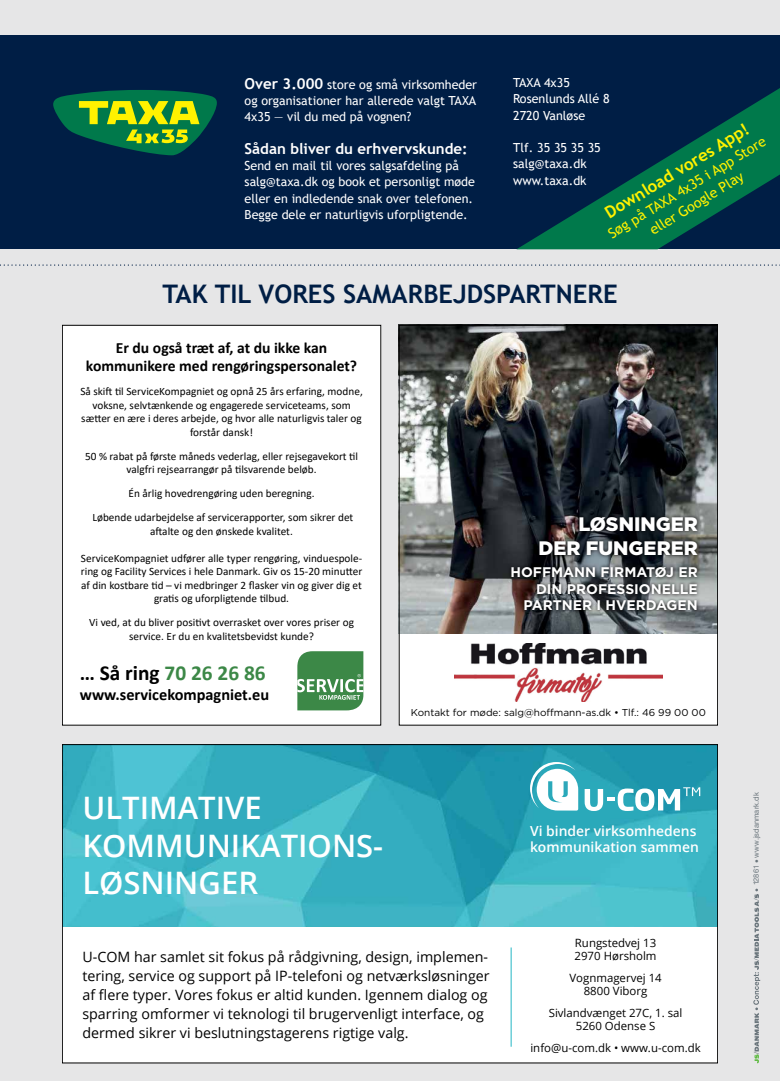
<style>
.page{position:relative;width:780px;height:1081px;background:#e6e6e7}
.page>*{position:absolute;margin:0;border:0;box-sizing:border-box;transform-origin:0 0}
.t1{font:600 31px/37.1px "Open Sans";color:#fff}
.t2{font:700 25.5px "Trebuchet MS";color:#001e45}
.t3{font:700 21.38px "Calibri";color:#3c8847}
.t4{font:900 19.5px/23.4px "Gotham";color:#fff;text-align:right}
.t5{font:700 16.88px "Trebuchet MS";color:#fff200}
.t6{font:700 16.38px "Calibri";color:#000}
.t7{font:700 15.62px/18.8px "Calibri";color:#000;text-align:center}
.t8{font:700 15px "Trebuchet MS";color:#fff}
.t9{font:14.25px/19px "Open Sans";color:#000}
.t10{font:14.12px/18.4px "Trebuchet MS";color:#fff200;text-align:center}
.t11{font:700 13.88px/16.8px "Gotham";color:#fff;text-align:right}
.t12{font:600 13.88px/16.6px "Open Sans";color:#fff}
.t13{font:12.5px/16.2px "Trebuchet MS";color:#fff}
.t14{font:11.38px/13.8px "Open Sans";color:#000;text-align:center}
.t15{font:11.25px/13.5px "Calibri";color:#000;text-align:center}
.t16{font:10px "Gotham";color:#000}
.t17{font:7.5px "Helvetica Neue LT Std";letter-spacing:.01em;color:#6a757c}
.s1{font-weight:700;font-size:15px}
.s2{color:#000}
</style>
<div class="page">
<div style="left:0;top:35px;width:780px;height:214px;background:#001e45"></div>
<svg style="left:753px;top:888px;width:7px;height:175px"></svg>
<div style="left:62px;top:744px;width:656px;height:319px;background:#fff"></div>
<img style="left:64px;top:746px;width:652px;height:181px">
<svg style="left:530px;top:762px;width:48px;height:48px"></svg>
<svg style="left:584px;top:787px;width:116px;height:24px"></svg>
<hr style="left:510px;top:947px;width:1px;height:99px;background:#50c5d0">
<div style="left:399px;top:325px;width:319px;height:400px;background:#fff"></div>
<img style="left:401px;top:327px;width:315px;height:306px">
<img style="left:455px;top:644px;width:207px;height:58px">
<svg style="left:507px;top:513px;width:194px;height:101px;background:#3b3d3f"></svg>
<div style="left:399px;top:325px;width:319px;height:400px;border:1px solid #000"></div>
<svg style="left:53px;top:90px;width:164px;height:65px"></svg>
<svg style="left:0;top:264px;width:780px;height:2px"></svg>
<svg style="left:517px;top:88px;width:263px;height:161px"></svg>
<div style="left:62px;top:325px;width:319px;height:400px;background:#fff"></div>
<svg style="left:297px;top:651px;width:66px;height:59px;background:#5b9b64"></svg>
<div style="left:62px;top:325px;width:319px;height:400px;border:1px solid #000"></div>
<p class="t13" style="left:244px;top:76px;width:234px;text-align:justify"><span class="s1">Over 3.000</span> store og små virksomheder og organisationer har allerede valgt TAXA 4x35 — vil du med på vognen?</p>
<h3 class="t8" style="left:244px;top:139px;width:224px">Sådan bliver du erhvervskunde:</h3>
<p class="t13" style="left:244px;top:158px;width:232px">Send en mail til vores salgsafdeling på salg@taxa.dk og book et personligt møde eller en indledende snak over telefonen.<br>Begge dele er naturligvis uforpligtende.</p>
<p class="t13" style="left:513px;top:74px;width:98px">TAXA 4x35<br>Rosenlunds Allé 8<br>2720 Vanløse</p>
<p class="t13" style="left:513px;top:139px;width:89px">Tlf. 35 35 35 35 salg@taxa.dk www.taxa.dk</p>
<h3 class="t5" style="left:601px;top:206px;width:167px;rotate:-32deg">Download vores App!</h3>
<p class="t10" style="left:604px;top:226px;width:183px;rotate:-31deg">Søg på TAXA 4x35 i App Store eller Google Play</p>
<h2 class="t2" style="left:162px;top:278px;width:456px">TAK TIL VORES SAMARBEJDSPARTNERE</h2>
<h3 class="t7" style="left:86px;top:338px;width:273px">Er du også træt af, at du ikke kan kommunikere med rengøringspersonalet?</h3>
<p class="t15" style="left:80px;top:385px;width:284px">Så skift til ServiceKompagniet og opnå 25 års erfaring, modne, voksne, selvtænkende og engagerede serviceteams, som sætter en ære i deres arbejde, og hvor alle naturligvis taler og forstår dansk!</p>
<p class="t15" style="left:85px;top:449px;width:274px">50 % rabat på første måneds vederlag, eller rejsegavekort til valgfri rejsearrangør på tilsvarende beløb.</p>
<p class="t15" style="left:92px;top:481px;width:262px;line-height:24px">Én årlig hovedrengøring uden beregning.<br>Løbende udarbejdelse af servicerapporter, som sikrer det</p>
<p class="t15" style="left:150px;top:524px;width:144px">aftalte og den ønskede kvalitet.</p>
<p class="t15" style="left:81px;top:551px;width:283px">ServiceKompagniet udfører alle typer rengøring, vinduespole&shy;ring og Facility Services i hele Danmark. Giv os 15-20 minutter af din kostbare tid – vi medbringer 2 flasker vin og giver dig et gratis og uforpligtende tilbud.</p>
<p class="t15" style="left:89px;top:616px;width:266px">Vi ved, at du bliver positivt overrasket over vores priser og service. Er du en kvalitetsbevidst kunde?</p>
<h3 class="t3" style="left:80px;top:658px;width:187px"><span class="s2">… Så ring</span> 70 26 26 86</h3>
<h3 class="t6" style="left:80px;top:682px;width:191px">www.servicekompagniet.eu</h3>
<h3 class="t4" style="left:538px;top:512px;width:161px">LØSNINGER<br>DER FUNGERER</h3>
<p class="t11" style="left:510px;top:563px;width:189px">HOFFMANN FIRMATØJ ER<br>DIN PROFESSIONELLE<br>PARTNER I HVERDAGEN</p>
<p class="t16" style="left:411px;top:705px;width:296px">Kontakt for møde: salg@hoffmann-as.dk • Tlf.: 46 99 00 00</p>
<h1 class="t1" style="left:82px;top:789px;width:302px">ULTIMATIVE<br>KOMMUNIKATIONS-<br>LØSNINGER</h1>
<p class="t12" style="left:530px;top:822px;width:170px">Vi binder virksomhedens kommunikation sammen</p>
<p class="t9" style="left:82px;top:947px;width:409px">U-COM har samlet sit fokus på rådgivning, design, implemen&shy;tering, service og support på IP-telefoni og netværksløsninger af flere typer. Vores fokus er altid kunden. Igennem dialog og sparring omformer vi teknologi til brugervenligt interface, og dermed sikrer vi beslutningstagerens rigtige valg.</p>
<p class="t14" style="left:574px;top:935px;width:83px;text-align:left">Rungstedvej 13<br>2970 Hørsholm</p>
<p class="t14" style="left:569px;top:970px;width:94px">Vognmagervej 14<br>8800 Viborg</p>
<p class="t14" style="left:548px;top:1005px;width:135px">Sivlandvænget 27C, 1. sal<br>5260 Odense S</p>
<p class="t14" style="left:530px;top:1040px;width:172px">info@u-com.dk • www.u-com.dk</p>
<p class="t17" style="left:751px;top:885px;width:94px;rotate:-90deg">12861 • www.jsdanmark.dk</p>
</div>
